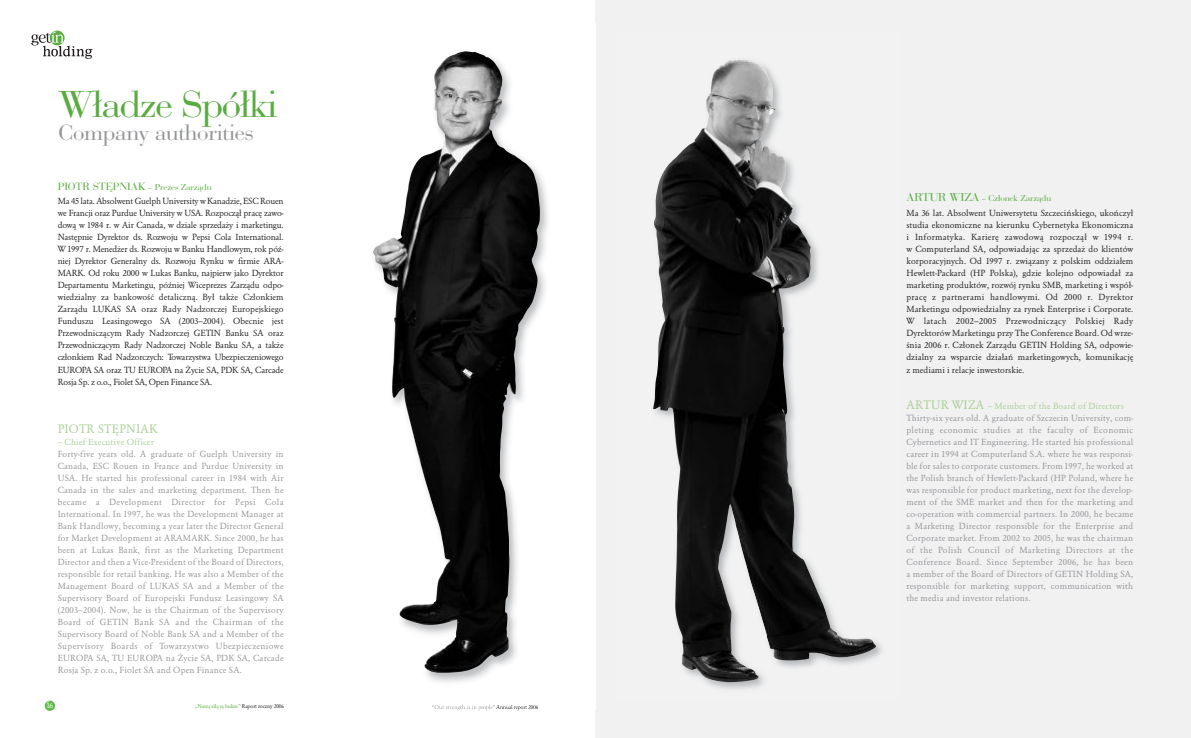
<style>
.page{position:relative;width:1191px;height:738px;background:#fff}
.page>*{position:absolute;margin:0;border:0;box-sizing:border-box;transform-origin:0 0}
.t1{font:39px "Bauer Bodoni DCE";letter-spacing:-.025em;color:#59ac40}
.t2{font:23px "Bauer Bodoni DCE";letter-spacing:-.005em;color:#939598}
.t3{font:11px "EFN Garamo";letter-spacing:.02em;color:#a8ce94}
.t4{font:9px "Bauer Bodoni DCE";letter-spacing:-.005em;color:#59ac40}
.t5{font:8px/12px "EFN Garamo";letter-spacing:.02em;color:#939598;text-align:justify}
.t6{font:8px/12px "EFN Garamo";letter-spacing:-.01em;color:#231f20;text-align:justify}
.t7{font:8px "EFN Garamo";letter-spacing:.02em;color:#a8ce94}
.t8{font:7px "EFN Garamo";color:#fff}
.t9{font:5px "EFN Garamo";letter-spacing:-.025em;color:#59ac40}
.s1{font-size:11px}
.s2{color:#231f20}
.s3{font-size:12px}
.s4{font-size:11px;color:#a8ce94}
.s5{color:#a8ce94}
</style>
<div class="page">
<div style="left:595px;top:0;width:596px;height:737px;background:#f1f1f2"></div>
<div style="left:45px;top:700px;width:10px;height:10px;background:#5fbb48;border-radius:50%"></div>
<img style="left:653px;top:404px;width:228px;height:285px">
<img style="left:654px;top:59px;width:222px;height:601px">
<img style="left:373px;top:176px;width:175px;height:533px">
<img style="left:432px;top:704px;width:19px;height:4px">
<img style="left:478px;top:704px;width:15px;height:5px">
<img style="left:496px;top:704px;width:15px;height:4px">
<img style="left:401px;top:51px;width:139px;height:605px">
<svg style="left:31px;top:32px;width:61px;height:27px"></svg>
<h1 class="t1" style="left:58px;top:89px;width:220px">Władze Spółki</h1>
<h2 class="t2" style="left:58px;top:123px;width:197px">Company authorities</h2>
<p class="t4" style="left:58px;top:184px;width:155px"><span class="s1">PIOTR STĘPNIAK</span> – Prezes Zarządu</p>
<p class="t6" style="left:58px;top:196px;width:227px">Ma 45 lata. Absolwent Guelph University w Kanadzie, ESC Rouen we Francji oraz Purdue University w USA. Rozpoczął pracę zawo&shy;dową w 1984 r. w Air Canada, w dziale sprzedaży i marketingu.<br>Następnie Dyrektor ds. Rozwoju w Pepsi Cola International.<br>W 1997 r. Menedżer ds. Rozwoju w Banku Handlowym, rok póź&shy;niej Dyrektor Generalny ds. Rozwoju Rynku w firmie ARA-MARK. Od roku 2000 w Lukas Banku, najpierw jako Dyrektor Departamentu Marketingu, później Wiceprezes Zarządu odpo&shy;wiedzialny za bankowość detaliczną. Był także Członkiem Zarządu LUKAS SA oraz Rady Nadzorczej Europejskiego Funduszu Leasingowego SA (2003–2004). Obecnie jest Przewodniczącym Rady Nadzorczej GETIN Banku SA oraz Przewodniczącym Rady Nadzorczej Noble Banku SA, a także członkiem Rad Nadzorczych: Towarzystwa Ubezpieczeniowego EUROPA SA oraz TU EUROPA na Życie SA, PDK SA, Carcade Rosja Sp. z o.o., Fiolet SA, Open Finance SA.</p>
<h3 class="t3" style="left:58px;top:423px;width:102px">PIOTR STĘPNIAK</h3>
<p class="t7" style="left:58px;top:437px;width:98px">– Chief Executive Officer</p>
<p class="t5" style="left:58px;top:448px;width:227px">Forty-five years old. A graduate of Guelph University in Canada, ESC Rouen in France and Purdue University in USA. He started his professional career in 1984 with Air Canada in the sales and marketing department. Then he became a Development Director for Pepsi Cola International. In 1997, he was the Development Manager at Bank Handlowy, becoming a year later the Director General for Market Development at ARAMARK. Since 2000, he has been at Lukas Bank, first as the Marketing Department Director and then a Vice-President of the Board of Directors, responsible for retail banking. He was also a Member of the Management Board of LUKAS SA and a Member of the Supervisory Board of Europejski Fundusz Leasingowy SA (2003–2004). Now, he is the Chairman of the Supervisory Board of GETIN Bank SA and the Chairman of the Supervisory Board of Noble Bank SA and a Member of the Supervisory Boards of Towarzystwo Ubezpieczeniowe EUROPA SA, TU EUROPA na Życie SA, PDK SA, Carcade Rosja Sp. z o.o., Fiolet SA and Open Finance SA.</p>
<p class="t9" style="left:195px;top:703px;width:91px">„Naszą siłą są ludzie” <span class="s2">Raport roczny 2006</span></p>
<p class="t8" style="left:47px;top:702px;width:8px">16</p>
<p class="t4" style="left:906px;top:195px;width:146px"><span class="s3">ARTUR WIZA</span> – Członek Zarządu</p>
<p class="t6" style="left:906px;top:208px;width:228px">Ma 36 lat. Absolwent Uniwersytetu Szczecińskiego, ukończył studia ekonomiczne na kierunku Cybernetyka Ekonomiczna i Informatyka. Karierę zawodową rozpoczął w 1994 r. w Computerland SA, odpowiadając za sprzedaż do klientów korporacyjnych. Od 1997 r. związany z polskim oddziałem Hewlett-Packard (HP Polska), gdzie kolejno odpowiadał za marketing produktów, rozwój rynku SMB, marketing i współ&shy;pracę z partnerami handlowymi. Od 2000 r. Dyrektor Marketingu odpowiedzialny za rynek Enterprise i Corporate.<br>W latach 2002–2005 Przewodniczący Polskiej Rady Dyrektorów Marketingu przy The Conference Board. Od wrze&shy;śnia 2006 r. Członek Zarządu GETIN Holding SA, odpowie&shy;dzialny za wsparcie działań marketingowych, komunikację z mediami i relacje inwestorskie.</p>
<p class="t5" style="left:906px;top:400px;width:228px;text-align:left"><span class="s4">ARTUR WIZA</span> <span class="s5">– Member of the Board of Directors </span>Thirty-six years old. A graduate of Szczecin University, com&shy;pleting economic studies at the faculty of Economic Cybernetics and IT Engineering. He started his professional career in 1994 at Computerland S.A. where he was responsi&shy;ble for sales to corporate customers. From 1997, he worked at the Polish branch of Hewlett-Packard (HP Poland, where he was responsible for product marketing, next for the develop&shy;ment of the SME market and then for the marketing and co-operation with commercial partners. In 2000, he became a Marketing Director responsible for the Enterprise and Corporate market. From 2002 to 2005, he was the chairman of the Polish Council of Marketing Directors at the Conference Board. Since September 2006, he has been a member of the Board of Directors of GETIN Holding SA, responsible for marketing support, communication with the media and investor relations.</p>
</div>
